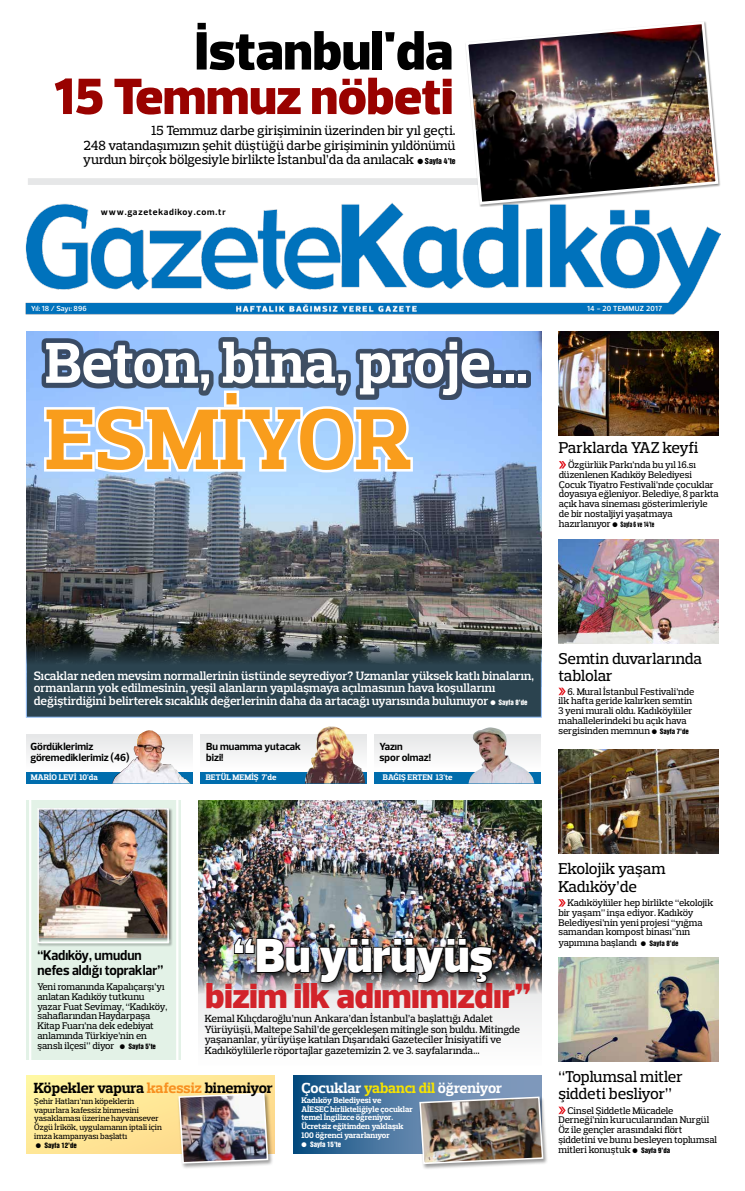
<style>
.page{position:relative;width:745px;height:1191px;background:#fff}
.page>*{position:absolute;margin:0;border:0;box-sizing:border-box;transform-origin:0 0}
.t1{font:700 87.3px "Prelo Slab";color:#f99d1c}
.t2{font:700 58.65px "Prelo Slab";letter-spacing:-.01em;color:#fff}
.t3{font:900 54.9px "Prelo";color:#000}
.t4{font:900 51.9px "Prelo";color:#990200}
.t5{font:900 48.6px "Prelo";color:#fff}
.t6{font:900 35.7px "Prelo";color:#d2232a}
.t7{font:500 15.98px/17.2px "Prelo Slab";letter-spacing:-.01em;color:#000}
.t8{font:700 15px "Prelo Slab";letter-spacing:-.01em;color:#000}
.t9{font:700 14.85px "Prelo Slab";color:#fff}
.t10{font:700 14.25px/15px "Prelo";color:#000;scale:.95 1}
.t11{font:500 13.5px/14.2px "Prelo Slab";letter-spacing:-.005em;color:#000;text-align:justify}
.t12{font:600 12.38px/12.4px "Prelo Slab";color:#fff}
.t13{font:500 10.5px/10.5px "Prelo Slab";color:#000}
.t14{font:700 10.5px/11.2px "Prelo";color:#000}
.t15{font:500 9.75px/10px "Prelo Slab";color:#000}
.t16{font:700 9px "Prelo";letter-spacing:.09em;color:#000}
.t17{font:700 8.25px/8.6px "Prelo Slab";color:#fff}
.t18{font:500 8.25px/8.6px "Prelo Slab";color:#000}
.t19{font:600 7.5px "Prelo";letter-spacing:.04em;color:#fff}
.t20{font:600 7.5px "Prelo";letter-spacing:.01em;color:#fff}
.t21{font:6.75px "Helvetica Inserat";color:#000;scale:.77 1}
.t22{font:6.75px "Helvetica Inserat";color:#000}
.t23{font:6.75px "Helvetica Inserat";color:#fff}
.s1{font-family:"Helvetica Inserat";font-weight:400;font-size:7.5px}
.s2{font-family:"Prelo Slab";font-weight:500;font-size:9.75px}
.s3{font-family:"Helvetica Inserat";font-weight:400;font-size:6.75px}
.s4{color:#f79020}
.s5{color:#f6e300}
</style>
<div class="page">
<div style="left:198px;top:800px;width:343px;height:265px;background:#f5f5f6"></div>
<img style="left:25px;top:203px;width:695px;height:111px">
<div style="left:28px;top:178px;width:688px;height:7px;background:#e6e7e8"></div>
<img style="left:463px;top:21px;width:256px;height:185px">
<div style="left:26px;top:1075px;width:248px;height:78px;background:#ffe998"></div>
<div style="left:26px;top:800px;width:155px;height:260px;background:#e3f2e7"></div>
<hr style="left:29px;top:795px;width:2px;height:270px;background:#fff">
<hr style="left:176px;top:795px;width:2px;height:270px;background:#fff">
<div style="left:37px;top:807px;width:136px;height:140px;background:#000;opacity:.4"></div>
<img style="left:39px;top:810px;width:128px;height:128px">
<div style="left:37px;top:808px;width:132px;height:135px;border:1px solid #fff"></div>
<div style="left:374px;top:734px;width:166px;height:35px;background:#f1f2f2"></div>
<div style="left:374px;top:771px;width:166px;height:12px;background:#006dad"></div>
<img style="left:468px;top:727px;width:66px;height:56px">
<div style="left:26px;top:734px;width:167px;height:35px;background:#f1f2f2"></div>
<div style="left:26px;top:772px;width:167px;height:11px;background:#006dad"></div>
<img style="left:112px;top:730px;width:79px;height:53px">
<div style="left:200px;top:734px;width:166px;height:35px;background:#f1f2f2"></div>
<div style="left:200px;top:771px;width:166px;height:12px;background:#006dad"></div>
<img style="left:305px;top:726px;width:60px;height:57px">
<svg style="left:293px;top:1075px;width:248px;height:78px;background:#43729d"></svg>
<div style="left:418px;top:1095px;width:130px;height:74px;background:#000;opacity:.4"></div>
<img style="left:418px;top:1095px;width:126px;height:70px">
<div style="left:177px;top:1091px;width:97px;height:78px;background:#000;opacity:.4"></div>
<img style="left:177px;top:1092px;width:92px;height:72px">
<img style="left:27px;top:332px;width:513px;height:310px">
<svg style="left:26px;top:642px;width:515px;height:75px;background:#2d424b"></svg>
<svg style="left:41px;top:388px;width:374px;height:88px"></svg>
<div style="left:42px;top:337px;width:488px;height:62px;background:#000;opacity:.61"></div>
<img style="left:558px;top:749px;width:159px;height:105px">
<img style="left:558px;top:957px;width:159px;height:104px">
<img style="left:558px;top:539px;width:159px;height:105px">
<svg style="left:558px;top:687px;width:7px;height:8px"></svg>
<svg style="left:558px;top:899px;width:7px;height:7px"></svg>
<svg style="left:558px;top:1106px;width:7px;height:8px"></svg>
<img style="left:558px;top:331px;width:160px;height:104px">
<svg style="left:559px;top:461px;width:6px;height:7px"></svg>
<img style="left:198px;top:800px;width:343px;height:197px">
<div style="left:230px;top:935px;width:270px;height:56px;background:#000;opacity:.54"></div>
<img style="left:232px;top:937px;width:79px;height:37px">
<img style="left:317px;top:937px;width:176px;height:47px">
<h3 class="t3" style="left:194px;top:17px;width:260px">İstanbul'da</h3>
<h3 class="t4" style="left:54px;top:65px;width:400px">15 Temmuz nöbeti</h3>
<h3 class="t11" style="left:83px;top:124px;width:373px;text-indent:68px">15 Temmuz darbe girişiminin üzerinden bir yıl geçti.<br>248 vatandaşımızın şehit düştüğü darbe girişiminin yıldönümü yurdun birçok bölgesiyle birlikte İstanbul’da da anılacak ● <span class="s1">Sayfa 4’te</span></h3>
<p class="t16" style="left:101px;top:207px;width:126px">www.gazetekadikoy.com.tr</p>
<p class="t20" style="left:31px;top:303px;width:57px">Yıl: 18 / Sayı: 896</p>
<h2 class="t2" style="left:45px;top:327px;width:484px">Beton, bina, proje...</h2>
<h1 class="t1" style="left:45px;top:386px;width:367px">ESMİYOR</h1>
<p class="t19" style="left:586px;top:303px;width:76px">14 - 20 TEMMUZ 2017</p>
<h3 class="t7" style="left:558px;top:439px;width:141px">Parklarda YAZ keyfi</h3>
<p class="t15" style="left:558px;top:460px;width:161px;line-height:9.8px;text-indent:9px">Özgürlük Parkı’nda bu yıl 16.sı düzenlenen Kadıköy Belediyesi Çocuk Tiyatro Festivali’nde çocuklar doyasıya eğleniyor. Belediye, 8 parkta açık hava sineması gösterimleriyle de bir nostaljiyi yaşatmaya</p>
<p class="t21" style="left:558px;top:520px;width:125px"><span class="s2">hazırlanıyor</span> ● Sayfa 6 ve 14’te</p>
<p class="t12" style="left:34px;top:669px;width:501px">Sıcaklar neden mevsim normallerinin üstünde seyrediyor? Uzmanlar yüksek katlı binaların, ormanların yok edilmesinin, yeşil alanların yapılaşmaya açılmasının hava koşullarını değiştirdiğini belirterek sıcaklık değerlerinin daha da artacağı uyarısında bulunuyor ● <span class="s3">Sayfa 8'de</span></p>
<p class="t14" style="left:30px;top:741px;width:101px">Gördüklerimiz göremediklerimiz (46)</p>
<p class="t17" style="left:31px;top:773px;width:68px">MARIO LEVI 10'da</p>
<p class="t14" style="left:206px;top:741px;width:96px">Bu muamma yutacak bizi!</p>
<p class="t17" style="left:205px;top:773px;width:72px">BETÜL MEMİŞ 7'de</p>
<p class="t14" style="left:379px;top:741px;width:53px">Yazın<br>spor olmaz!</p>
<p class="t17" style="left:382px;top:773px;width:71px">BAĞIŞ ERTEN 13'te</p>
<h3 class="t7" style="left:558px;top:650px;width:145px">Semtin duvarlarında tablolar</h3>
<p class="t15" style="left:558px;top:686px;width:137px;text-indent:9px">6. Mural İstanbul Festivali’nde ilk hafta geride kalırken semtin<br>3 yeni murali oldu. Kadıköylüler mahallelerindeki bu açık hava sergisinden memnun ● <span class="s3">Sayfa 7'de</span></p>
<h3 class="t10" style="left:37px;top:948px;width:134px">“Kadıköy, umudun nefes aldığı topraklar”</h3>
<p class="t15" style="left:37px;top:982px;width:131px">Yeni romanında Kapalıçarşı’yı anlatan Kadıköy tutkunu yazar Fuat Sevimay, “Kadıköy, sahaflarından Haydarpaşa<br>Kitap Fuarı’na dek edebiyat anlamında Türkiye’nin en şanslı ilçesi” diyor ● <span class="s3">Sayfa 5'te</span></p>
<h3 class="t5" style="left:233px;top:926px;width:261px">“Bu yürüyüş</h3>
<h3 class="t6" style="left:205px;top:974px;width:327px">bizim ilk adımımızdır”</h3>
<p class="t13" style="left:205px;top:1013px;width:316px">Kemal Kılıçdaroğlu’nun Ankara’dan İstanbul’a başlattığı Adalet Yürüyüşü, Maltepe Sahil’de gerçekleşen mitingle son buldu. Mitingde yaşananlar, yürüyüşe katılan Dışarıdaki Gazeteciler İnisiyatifi ve Kadıköylülerle röportajlar gazetemizin 2. ve 3. sayfalarında…</p>
<h3 class="t8" style="left:34px;top:1078px;width:240px">Köpekler vapura <span class="s4">kafessiz</span> binemiyor</h3>
<p class="t18" style="left:34px;top:1097px;width:129px">Şehir Hatları’nın köpeklerin vapurlara kafessiz binmesini yasaklaması üzerine hayvansever<br>Özgü İrikök, uygulamanın iptali için imza kampanyası başlattı</p>
<p class="t22" style="left:36px;top:1141px;width:43px">● Sayfa 12'de</p>
<h3 class="t9" style="left:301px;top:1078px;width:202px">Çocuklar <span class="s5">yabancı dil</span> öğreniyor</h3>
<p class="t17" style="left:301px;top:1096px;width:113px">Kadıköy Belediyesi ve<br>AİESEC birlikteliğiyle çocuklar temel İngilizce öğreniyor.<br>Ücretsiz eğitimden yaklaşık<br>100 öğrenci yararlanıyor</p>
<p class="t23" style="left:301px;top:1140px;width:41px">● Sayfa 15'te</p>
<h3 class="t7" style="left:558px;top:860px;width:109px">Ekolojik yaşam<br>Kadıköy’de</h3>
<p class="t15" style="left:558px;top:897px;width:156px;text-indent:9px">Kadıköylüler hep birlikte “ekolojik bir yaşam” inşa ediyor. Kadıköy Belediyesi’nin yeni projesi “yığma samandan kompost binası”nın yapımına başlandı ● <span class="s3">Sayfa 8’de</span></p>
<h3 class="t7" style="left:558px;top:1067px;width:126px">“Toplumsal mitler şiddeti besliyor”</h3>
<p class="t15" style="left:558px;top:1105px;width:160px;text-indent:9px">Cinsel Şiddetle Mücadele<br>Derneği’nin kurucularından Nurgül<br>Öz ile gençler arasındaki flört şiddetini ve bunu besleyen toplumsal mitleri konuştuk ● <span class="s3">Sayfa 9’da</span></p>
</div>
